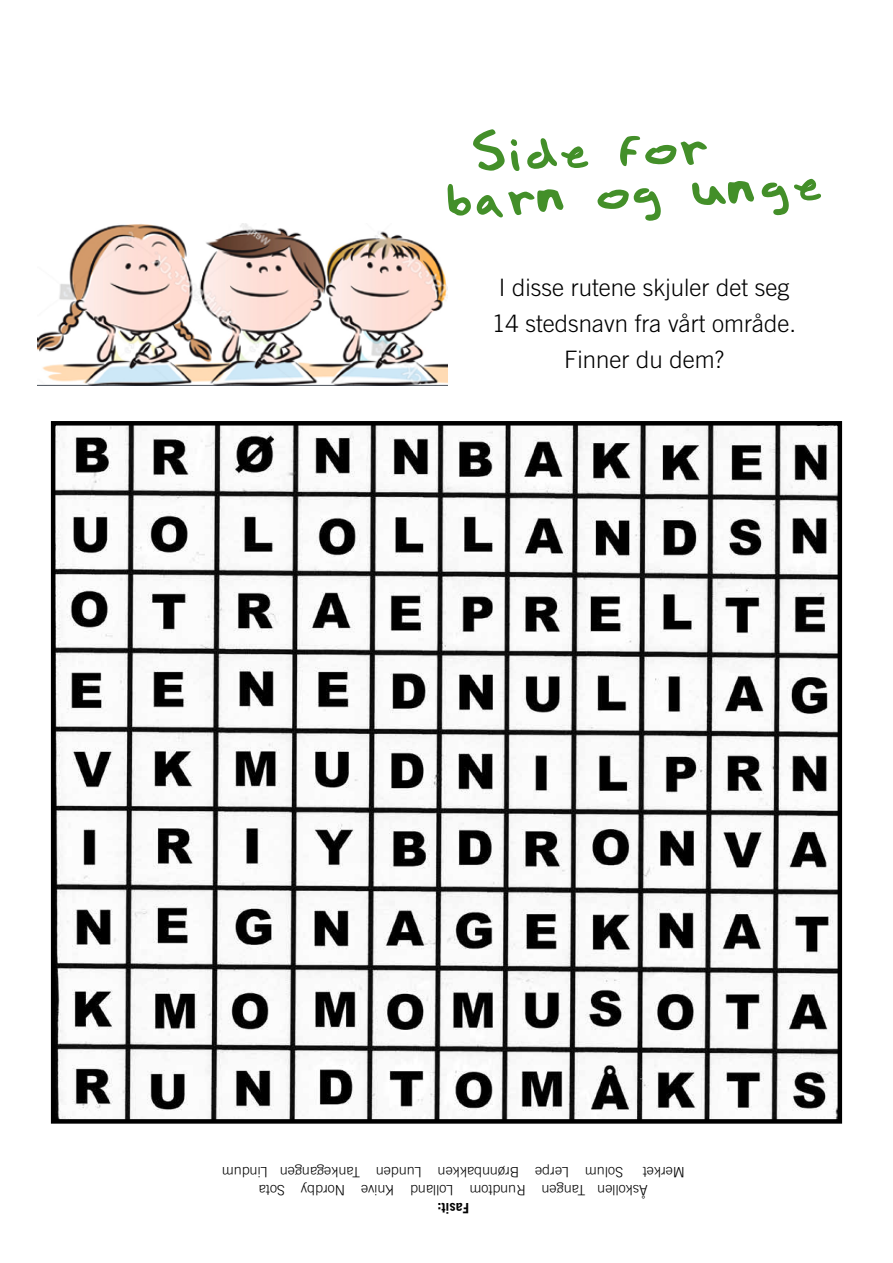
<style>
.page{position:relative;width:893px;height:1263px;background:#fff}
.page>*{position:absolute;margin:0;border:0;box-sizing:border-box;transform-origin:0 0}
.t1{font:54.45px/42.2px "Child's Play";color:#438f29}
.t2{font:300 24px/36px "Trade Gothic";color:#000;text-align:center}
.t3{font:300 14.25px/18px "Trade Gothic";color:#000}
.t4{font:700 14.25px "Trade Gothic";color:#000}
</style>
<div class="page">
<img style="left:56px;top:426px;width:781px;height:693px">
<div style="left:51px;top:421px;width:791px;height:703px;border:4px solid #000"></div>
<img style="left:37px;top:224px;width:411px;height:162px">
<h1 class="t1" style="left:445px;top:136px;width:380px;text-indent:27px;rotate:-2deg">Side for barn og unge</h1>
<h2 class="t2" style="left:492px;top:269px;width:306px">I disse rutene skjuler det seg<br>14 stedsnavn fra vårt område.<br>Finner du dem?</h2>
<p class="t3" style="left:623px;top:1181px;width:403px;rotate:-180deg">Solum Lerpe Brønnbakken Lunden Tankegangen Lindum</p>
<p class="t3" style="left:685px;top:1199px;width:427px;text-indent:37px;rotate:-180deg">Åskollen Tangen Rundtom Lolland Knive Nordby Sota<br>Merket</p>
<p class="t4" style="left:469px;top:1216px;width:33px;rotate:-180deg">Fasit:</p>
</div>
